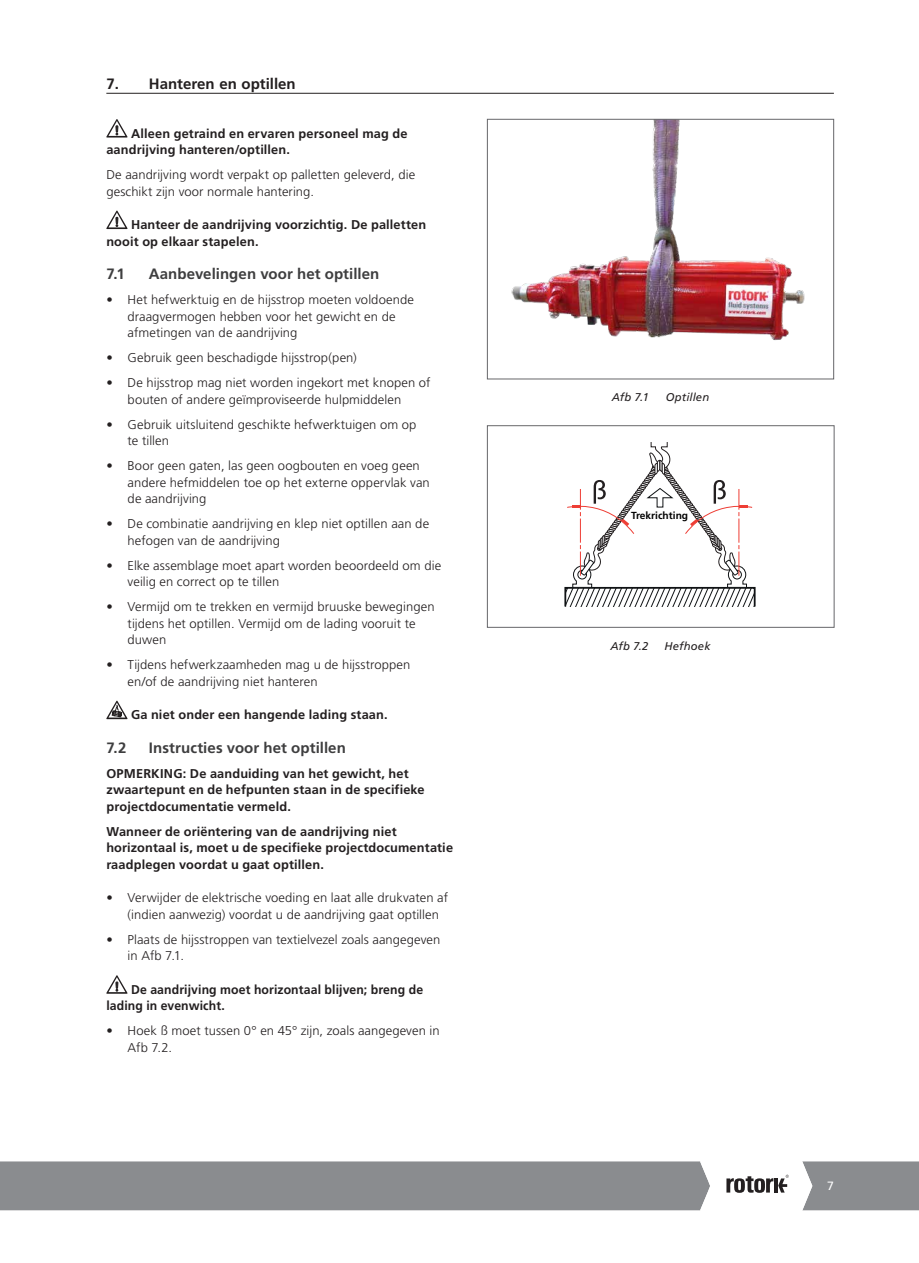
<style>
.page{position:relative;width:919px;height:1263px;background:#fff}
.page>*{position:absolute;margin:0;border:0;box-sizing:border-box;transform-origin:0 0}
.t1{font:700 15px "Frutiger LT Std";letter-spacing:.005em;color:#3e3e3f}
.t2{font:700 15px "Frutiger LT Std";color:#231f20}
.t3{font:300 12.75px/16.5px "Frutiger LT Std";letter-spacing:.005em;color:#231f20}
.t4{font:700 12.75px/16.5px "Frutiger LT Std";letter-spacing:.01em;color:#231f20}
.t5{font:700 12.75px/16.5px "Frutiger LT Std";letter-spacing:.01em;color:#231f20;scale:.96 1}
.t6{font:12px "Frutiger LT Std";color:#fff}
.t7{font:italic 11.25px "Frutiger LT Std";letter-spacing:.015em;color:#231f20}
.t8{font:700 10.2px "Frutiger LT Std";color:#000001}
</style>
<div class="page">
<svg style="left:0;top:1161px;width:918px;height:49px;background:#959799"></svg>
<svg style="left:106px;top:119px;width:21px;height:19px"></svg>
<svg style="left:106px;top:211px;width:21px;height:18px"></svg>
<svg style="left:106px;top:701px;width:21px;height:18px"></svg>
<svg style="left:106px;top:975px;width:21px;height:19px"></svg>
<img style="left:511px;top:121px;width:294px;height:219px">
<div style="left:487px;top:119px;width:346px;height:260px;border:1px solid #67676a"></div>
<svg style="left:565px;top:442px;width:190px;height:164px"></svg>
<div style="left:487px;top:425px;width:347px;height:202px;border:1px solid #67676a"></div>
<hr style="left:106px;top:93px;width:727px;height:1px;background:#231f20">
<p class="t2" style="left:106px;top:75px;width:191px">7. Hanteren en optillen</p>
<p class="t4" style="left:106px;top:125px;width:302px;text-indent:25px">Alleen getraind en ervaren personeel mag de aandrijving hanteren/optillen.</p>
<p class="t3" style="left:106px;top:167px;width:310px">De aandrijving wordt verpakt op palletten geleverd, die geschikt zijn voor normale hantering.</p>
<p class="t4" style="left:106px;top:216px;width:321px;text-indent:25px">Hanteer de aandrijving voorzichtig. De palletten nooit op elkaar stapelen.</p>
<p class="t1" style="left:106px;top:265px;width:20px">7.1</p>
<p class="t1" style="left:149px;top:265px;width:232px">Aanbevelingen voor het optillen</p>
<p class="t3" style="left:128px;top:292px;width:288px;text-indent:-21px">• Het hefwerktuig en de hijsstrop moeten voldoende draagvermogen hebben voor het gewicht en de afmetingen van de aandrijving</p>
<p class="t3" style="left:106px;top:350px;width:252px">• Gebruik geen beschadigde hijsstrop(pen)</p>
<p class="t3" style="left:128px;top:375px;width:304px;text-indent:-21px">• De hijsstrop mag niet worden ingekort met knopen of bouten of andere geïmproviseerde hulpmiddelen</p>
<p class="t3" style="left:128px;top:416px;width:290px;text-indent:-21px">• Gebruik uitsluitend geschikte hefwerktuigen om op te tillen</p>
<p class="t3" style="left:128px;top:458px;width:304px;text-indent:-21px">• Boor geen gaten, las geen oogbouten en voeg geen andere hefmiddelen toe op het externe oppervlak van de aandrijving</p>
<p class="t3" style="left:128px;top:516px;width:303px;text-indent:-21px">• De combinatie aandrijving en klep niet optillen aan de hefogen van de aandrijving</p>
<p class="t3" style="left:128px;top:557px;width:315px;text-indent:-21px">• Elke assemblage moet apart worden beoordeeld om die veilig en correct op te tillen</p>
<p class="t3" style="left:128px;top:599px;width:308px;text-indent:-21px">• Vermijd om te trekken en vermijd bruuske bewegingen tijdens het optillen. Vermijd om de lading vooruit te duwen</p>
<p class="t3" style="left:128px;top:657px;width:284px;text-indent:-21px">• Tijdens hefwerkzaamheden mag u de hijsstroppen en/of de aandrijving niet hanteren</p>
<p class="t4" style="left:131px;top:706px;width:258px">Ga niet onder een hangende lading staan.</p>
<p class="t1" style="left:106px;top:739px;width:22px">7.2</p>
<p class="t1" style="left:149px;top:739px;width:198px">Instructies voor het optillen</p>
<p class="t4" style="left:106px;top:765px;width:320px">OPMERKING: De aanduiding van het gewicht, het zwaartepunt en de hefpunten staan in de specifieke projectdocumentatie vermeld.</p>
<p class="t4" style="left:106px;top:823px;width:348px">Wanneer de oriëntering van de aandrijving niet horizontaal is, moet u de specifieke projectdocumentatie raadplegen voordat u gaat optillen.</p>
<p class="t3" style="left:128px;top:890px;width:322px;text-indent:-21px">• Verwijder de elektrische voeding en laat alle drukvaten af (indien aanwezig) voordat u de aandrijving gaat optillen</p>
<p class="t3" style="left:128px;top:931px;width:314px;text-indent:-21px">• Plaats de hijsstroppen van textielvezel zoals aangegeven in Afb 7.1.</p>
<p class="t5" style="left:106px;top:981px;width:331px;text-indent:25px">De aandrijving moet horizontaal blijven; breng de lading in evenwicht.</p>
<p class="t3" style="left:128px;top:1023px;width:313px;text-indent:-21px">• Hoek ß moet tussen 0° en 45° zijn, zoals aangegeven in<br>Afb 7.2.</p>
<p class="t7" style="left:611px;top:391px;width:39px">Afb 7.1</p>
<p class="t7" style="left:665px;top:391px;width:45px">Optillen</p>
<p class="t8" style="left:631px;top:509px;width:58px">Trekrichting</p>
<p class="t7" style="left:610px;top:639px;width:40px">Afb 7.2</p>
<p class="t7" style="left:664px;top:639px;width:48px">Hefhoek</p>
<p class="t6" style="left:827px;top:1179px;width:8px">7</p>
</div>
